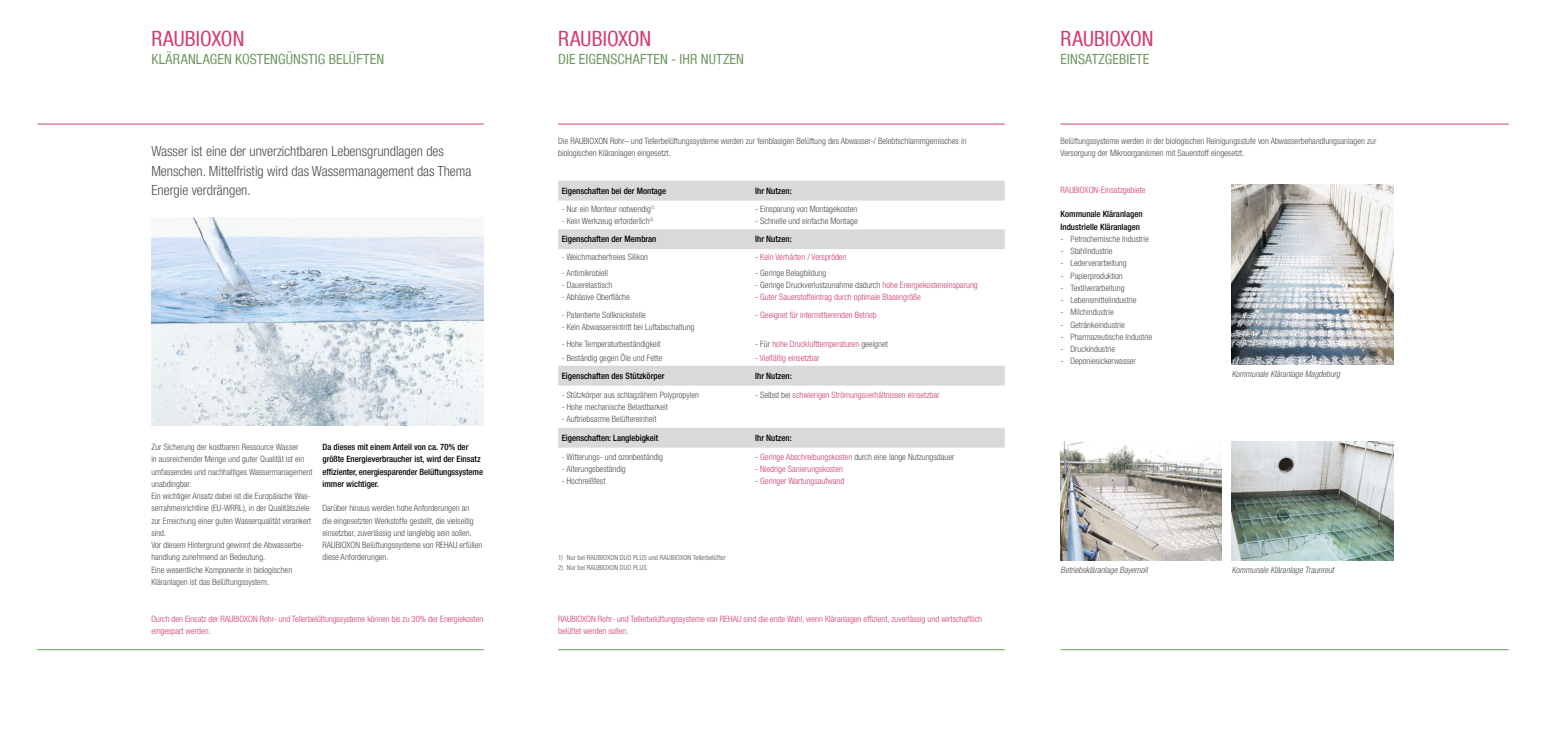
<style>
.page{position:relative;width:1563px;height:737px;background:#fff}
.page>*{position:absolute;margin:0;border:0;box-sizing:border-box;transform-origin:0 0}
.t1{font:condensed 21px "Helvetica Neue LT Com";letter-spacing:.005em;color:#d13c73}
.Fließtext_47{font:300 condensed 14px/19.6px "Helvetica Neue LT Com";color:#4e4e4d}
.t2{font:condensed 14px "Helvetica Neue LT Com";letter-spacing:.01em;color:#709763}
.Fließtext_47-2{font:300 condensed 8.75px/12.2px "Helvetica Neue LT Com";color:#4e4e4d}
.Fließtext_47-3{font:300 condensed 8.75px/12.2px "Helvetica Neue LT Com";color:#d13c73}
.Fließtext_47-4{font:500 condensed 8.75px/12.2px "Helvetica Neue LT Com";color:#000}
._1a__Fließtext__47{font:italic 300 condensed 8.75px "Helvetica Neue LT Com";color:#4e4e4d}
._2__Bildunterschrift{font:300 condensed 7px "Helvetica Neue LT Com";letter-spacing:.025em;color:#4e4e4d}
.s1{color:#4e4e4d}
.s2{color:#d13c73}
</style>
<div class="page">
<hr style="left:558px;top:124px;width:447px;height:1px;background:#d13c73">
<hr style="left:37px;top:124px;width:447px;height:1px;background:#d13c73">
<hr style="left:37px;top:649px;width:447px;height:1px;background:#709763">
<hr style="left:558px;top:649px;width:447px;height:1px;background:#709763">
<hr style="left:1060px;top:124px;width:448px;height:1px;background:#d13c73">
<svg style="left:558px;top:181px;width:447px;height:266px"></svg>
<img style="left:1231px;top:184px;width:162px;height:180px">
<img style="left:1060px;top:442px;width:162px;height:118px">
<img style="left:1231px;top:442px;width:162px;height:118px">
<img style="left:151px;top:217px;width:333px;height:208px">
<hr style="left:1060px;top:649px;width:448px;height:1px;background:#709763">
<p class="t1" style="left:151px;top:26px;width:95px">RAUBIOXON</p>
<p class="t2" style="left:151px;top:51px;width:234px">KLÄRANLAGEN KOSTENGÜNSTIG BELÜFTEN</p>
<p class="Fließtext_47" style="left:151px;top:141px;width:294px">Wasser ist eine der unverzichtbaren Lebensgrundlagen des</p>
<p class="Fließtext_47" style="left:151px;top:161px;width:322px">Menschen. Mittelfristig wird das Wassermanagement das Thema<br>Energie verdrängen.</p>
<p class="Fließtext_47-2" style="left:151px;top:441px;width:163px">Zur Sicherung der kostbaren Ressource Wasser<br>in ausreichender Menge und guter Qualität ist ein umfassendes und nachhaltiges Wassermanagement unabdingbar.</p>
<p class="Fließtext_47-2" style="left:151px;top:490px;width:162px">Ein wichtiger Ansatz dabei ist die Europäische Was&shy;serrahmenrichtline (EU-WRRL), in der Qualitätsziele zur Erreichung einer guten Wasserqualität verankert sind.</p>
<p class="Fließtext_47-2" style="left:151px;top:539px;width:155px">Vor diesem Hintergrund gewinnt die Abwasserbe&shy;handlung zunehmend an Bedeutung.</p>
<p class="Fließtext_47-2" style="left:151px;top:563px;width:142px">Eine wesentliche Komponente in biologischen<br>Kläranlagen ist das Belüftungssystem.</p>
<p class="Fließtext_47-4" style="left:322px;top:441px;width:162px">Da dieses mit einem Anteil von ca. 70% der größte Energieverbraucher ist, wird der Einsatz effizienter, energiesparender Belüftungssysteme immer wichtiger.</p>
<p class="Fließtext_47-2" style="left:322px;top:502px;width:153px">Darüber hinaus werden hohe Anforderungen an die eingesetzten Werkstoffe gestellt, die vielseitig einsetzbar, zuverlässig und langlebig sein sollen.</p>
<p class="Fließtext_47-2" style="left:322px;top:539px;width:161px">RAUBIOXON Belüftungssysteme von REHAU erfüllen diese Anforderungen.</p>
<p class="Fließtext_47-3" style="left:151px;top:612px;width:333px">Durch den Einsatz der RAUBIOXON Rohr- und Tellerbelüftungssysteme können bis zu 30% der Energiekosten eingespart werden.</p>
<p class="t1" style="left:558px;top:26px;width:95px">RAUBIOXON</p>
<p class="t2" style="left:558px;top:51px;width:187px">DIE EIGENSCHAFTEN - IHR NUTZEN</p>
<p class="Fließtext_47-2" style="left:558px;top:134px;width:410px">Die RAUBIOXON Rohr– und Tellerbelüftungssysteme werden zur feinblasigen Belüftung des Abwasser-/ Belebtschlammgemisches in biologischen Kläranlagen eingesetzt.</p>
<p class="Fließtext_47-4" style="left:562px;top:184px;width:106px">Eigenschaften bei der Montage</p>
<p class="Fließtext_47-4" style="left:755px;top:184px;width:38px">Ihr Nutzen:</p>
<p class="Fließtext_47-2" style="left:562px;top:203px;width:94px">- Nur ein Monteur notwendig<sup>1)</sup></p>
<p class="Fließtext_47-2" style="left:562px;top:215px;width:93px">- Kein Werkzeug erforderlich<sup>2)</sup></p>
<p class="Fließtext_47-2" style="left:755px;top:203px;width:104px">- Einsparung von Montagekosten</p>
<p class="Fließtext_47-2" style="left:755px;top:215px;width:104px">- Schnelle und einfache Montage</p>
<p class="Fließtext_47-4" style="left:562px;top:233px;width:96px">Eigenschaften der Membran</p>
<p class="Fließtext_47-4" style="left:755px;top:233px;width:38px">Ihr Nutzen:</p>
<p class="Fließtext_47-2" style="left:562px;top:250px;width:88px">- Weichmacherfreies Silikon</p>
<p class="Fließtext_47-3" style="left:755px;top:250px;width:93px"><span class="s1">-</span> Kein Verhärten / Verspröden</p>
<p class="Fließtext_47-2" style="left:562px;top:267px;width:48px">- Antimikrobiell</p>
<p class="Fließtext_47-2" style="left:562px;top:279px;width:52px">- Dauerelastisch</p>
<p class="Fließtext_47-2" style="left:562px;top:291px;width:70px">- Abhäsive Oberfläche</p>
<p class="Fließtext_47-2" style="left:755px;top:267px;width:73px">- Geringe Belagbildung</p>
<p class="Fließtext_47-2" style="left:755px;top:279px;width:224px">- Geringe Druckverlustzunahme dadurch <span class="s2">hohe Energiekosteneinsparung</span></p>
<p class="Fließtext_47-3" style="left:755px;top:291px;width:167px"><span class="s1">-</span> Guter Sauerstoffeintrag durch optimale Blasengröße</p>
<p class="Fließtext_47-2" style="left:562px;top:309px;width:86px">- Patentierte Sollknickstelle</p>
<p class="Fließtext_47-2" style="left:562px;top:321px;width:134px">- Kein Abwassereintritt bei Luftabschaltung</p>
<p class="Fließtext_47-3" style="left:755px;top:309px;width:123px"><span class="s1">-</span> Geeignet für intermittierenden Betrieb</p>
<p class="Fließtext_47-2" style="left:562px;top:337px;width:100px">- Hohe Temperaturbeständigkeit</p>
<p class="Fließtext_47-3" style="left:755px;top:337px;width:134px"><span class="s1">- Für</span> hohe Drucklufttemperaturen <span class="s1">geeignet</span></p>
<p class="Fließtext_47-2" style="left:562px;top:352px;width:102px">- Beständig gegen Öle und Fette</p>
<p class="Fließtext_47-3" style="left:755px;top:352px;width:66px"><span class="s1">-</span> Vielfältig einsetzbar</p>
<p class="Fließtext_47-4" style="left:562px;top:369px;width:104px">Eigenschaften des Stützkörper</p>
<p class="Fließtext_47-4" style="left:755px;top:369px;width:38px">Ihr Nutzen:</p>
<p class="Fließtext_47-2" style="left:562px;top:388px;width:139px">- Stützkörper aus schlagzähem Polypropylen</p>
<p class="Fließtext_47-2" style="left:562px;top:400px;width:108px">- Hohe mechanische Belastbarkeit</p>
<p class="Fließtext_47-2" style="left:562px;top:413px;width:96px">- Auftriebsarme Belüftereinheit</p>
<p class="Fließtext_47-3" style="left:755px;top:388px;width:186px"><span class="s1">- Selbst bei</span> schwierigen Strömungsverhältnissen einsetzbar</p>
<p class="Fließtext_47-4" style="left:562px;top:431px;width:98px">Eigenschaften: Langlebigkeit</p>
<p class="Fließtext_47-4" style="left:755px;top:431px;width:38px">Ihr Nutzen:</p>
<p class="Fließtext_47-2" style="left:562px;top:450px;width:103px">- Witterungs- und ozonbeständig</p>
<p class="Fließtext_47-2" style="left:562px;top:462px;width:66px">- Alterungsbeständig</p>
<p class="Fließtext_47-2" style="left:562px;top:475px;width:45px">- Hochreißfest</p>
<p class="Fließtext_47-2" style="left:755px;top:450px;width:201px">- <span class="s2">Geringe Abschreibungskosten</span> durch eine lange Nutzungsdauer</p>
<p class="Fließtext_47-3" style="left:755px;top:462px;width:89px"><span class="s1">-</span> Niedrige Sanierungskosten</p>
<p class="Fließtext_47-3" style="left:755px;top:475px;width:91px"><span class="s1">-</span> Geringer Wartungsaufwand</p>
<p class="_2__Bildunterschrift" style="left:558px;top:554px;width:169px">1) Nur bei RAUBIOXON DUO PLUS und RAUBIOXON Tellerbelüfter</p>
<p class="_2__Bildunterschrift" style="left:558px;top:564px;width:90px">2) Nur bei RAUBIOXON DUO PLUS</p>
<p class="Fließtext_47-3" style="left:558px;top:612px;width:425px">RAUBIOXON Rohr- und Tellerbelüftungssysteme von REHAU sind die erste Wahl, wenn Kläranlagen effizient, zuverlässig und wirtschaftlich belüftet werden sollen.</p>
<p class="t1" style="left:1060px;top:26px;width:95px">RAUBIOXON</p>
<p class="t2" style="left:1060px;top:51px;width:90px">EINSATZGEBIETE</p>
<p class="Fließtext_47-2" style="left:1060px;top:134px;width:317px">Belüftungssysteme werden in der biologischen Reinigungsstufe von Abwasserbehandlungsanlagen zur<br>Versorgung der Mikroorganismen mit Sauerstoff eingesetzt.</p>
<p class="Fließtext_47-3" style="left:1060px;top:183px;width:86px">RAUBIOXON-Einsatzgebiete</p>
<p class="Fließtext_47-4" style="left:1060px;top:208px;width:84px">Kommunale Kläranlagen</p>
<p class="Fließtext_47-4" style="left:1060px;top:220px;width:81px">Industrielle Kläranlagen</p>
<p class="Fließtext_47-2" style="left:1060px;top:232px;width:90px">- Petrochemische Industrie</p>
<p class="Fließtext_47-2" style="left:1060px;top:245px;width:54px">- Stahlindustrie</p>
<p class="Fließtext_47-2" style="left:1060px;top:257px;width:68px">- Lederverarbeitung</p>
<p class="Fließtext_47-2" style="left:1060px;top:269px;width:64px">- Papierproduktion</p>
<p class="Fließtext_47-2" style="left:1060px;top:281px;width:65px">- Textilverarbeitung</p>
<p class="Fließtext_47-2" style="left:1060px;top:294px;width:77px">- Lebensmittelindustrie</p>
<p class="Fließtext_47-2" style="left:1060px;top:306px;width:55px">- Milchindustrie</p>
<p class="Fließtext_47-2" style="left:1060px;top:318px;width:66px">- Getränkeindustrie</p>
<p class="Fließtext_47-2" style="left:1060px;top:330px;width:93px">- Pharmazeutische Industrie</p>
<p class="Fließtext_47-2" style="left:1060px;top:343px;width:56px">- Druckindustrie</p>
<p class="Fließtext_47-2" style="left:1060px;top:355px;width:77px">- Deponiesickerwasser</p>
<p class="_1a__Fließtext__47" style="left:1231px;top:368px;width:110px">Kommunale Kläranlage Magdeburg</p>
<p class="_1a__Fließtext__47" style="left:1060px;top:564px;width:89px">Betriebskläranlage Bayernoil</p>
<p class="_1a__Fließtext__47" style="left:1231px;top:564px;width:104px">Kommunale Kläranlage Traunreut</p>
</div>
